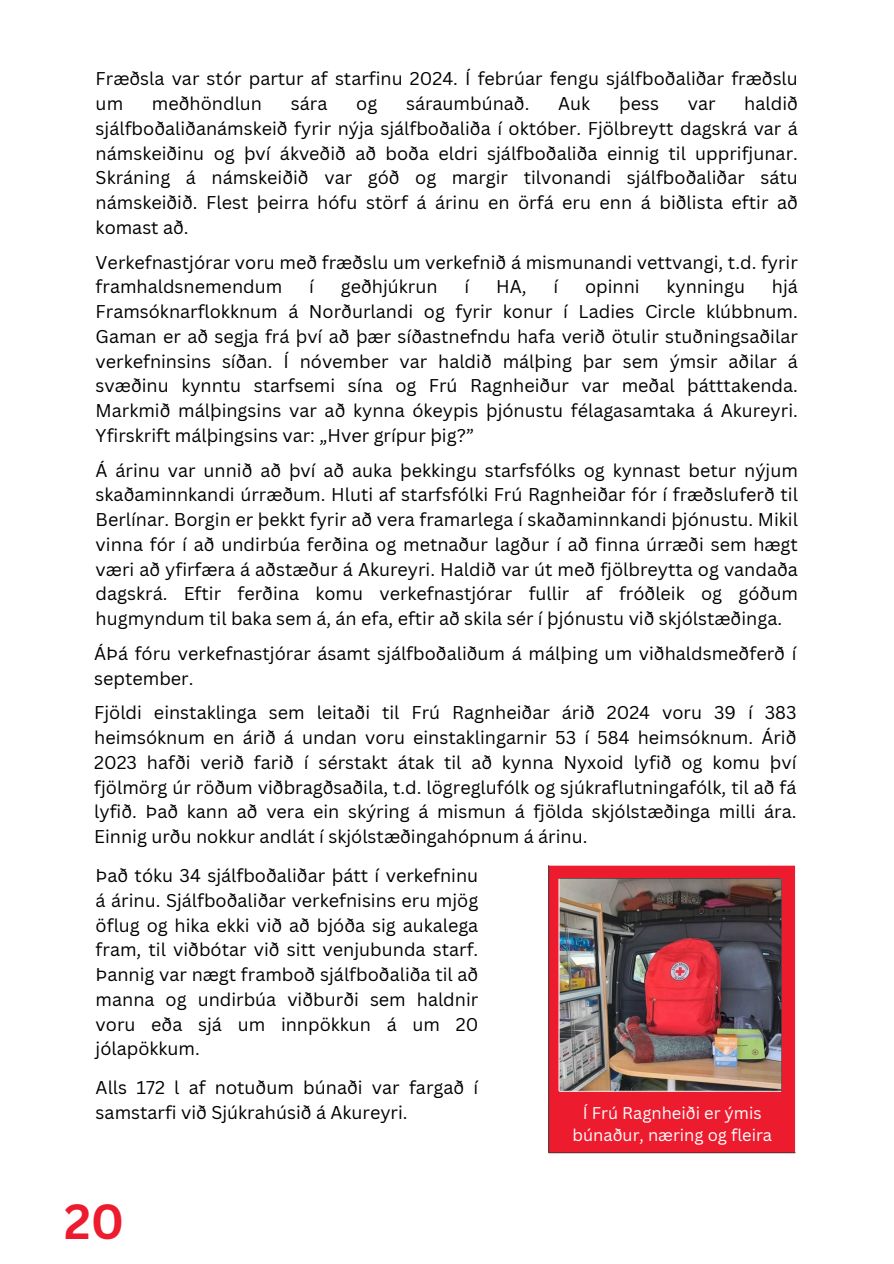
<style>
.page{position:relative;width:894px;height:1264px;background:#fff}
.page>*{position:absolute;margin:0;border:0;box-sizing:border-box;transform-origin:0 0}
.t1{font:700 48px "Canva Sans";color:#ed1b2e}
.t2{font:18px/24.8px "Canva Sans";color:#000;text-align:justify}
.t3{font:16.5px/22.5px "Canva Sans";color:#fff;text-align:center}
</style>
<div class="page">
<img style="left:548px;top:865px;width:248px;height:287px">
<h1 class="t2" style="left:96px;top:66px;width:703px">Fræðsla var stór partur af starfinu 2024. Í febrúar fengu sjálfboðaliðar fræðslu um</h1>
<h1 class="t2" style="left:96px;top:91px;width:703px;text-indent:648px">haldið sjálfboðaliðanámskeið fyrir nýja sjálfboðaliða í október. Fjölbreytt dagskrá var á námskeiðinu og því ákveðið að boða eldri sjálfboðaliða einnig til upprifjunar.<br>Skráning á námskeiðið var góð og margir tilvonandi sjálfboðaliðar sátu námskeiðið. Flest þeirra hófu störf á árinu en örfá eru enn á biðlista eftir að komast að.</h1>
<h1 class="t2" style="left:96px;top:249px;width:703px">Verkefnastjórar voru með fræðslu um verkefnið á mismunandi vettvangi, t.d. fyrir framhaldsnemendum</h1>
<h1 class="t2" style="left:152px;top:91px;width:112px">meðhöndlun</h1>
<h1 class="t2" style="left:291px;top:91px;width:38px">sára</h1>
<h1 class="t2" style="left:356px;top:91px;width:23px">og</h1>
<h1 class="t2" style="left:406px;top:91px;width:125px">sáraumbúnað.</h1>
<h1 class="t2" style="left:558px;top:91px;width:34px">Auk</h1>
<h1 class="t2" style="left:619px;top:91px;width:41px">þess</h1>
<h1 class="t2" style="left:687px;top:91px;width:29px">var</h1>
<h1 class="t2" style="left:309px;top:274px;width:6px">í</h1>
<h1 class="t2" style="left:341px;top:274px;width:98px">geðhjúkrun</h1>
<h1 class="t2" style="left:464px;top:274px;width:6px">í</h1>
<h1 class="t2" style="left:496px;top:274px;width:32px">HA,</h1>
<h1 class="t2" style="left:553px;top:274px;width:6px">í</h1>
<h1 class="t2" style="left:585px;top:274px;width:56px">opinni</h1>
<h1 class="t2" style="left:666px;top:274px;width:80px">kynningu</h1>
<h1 class="t2" style="left:96px;top:274px;width:703px;text-indent:676px">hjá Framsóknarflokknum á Norðurlandi og fyrir konur í Ladies Circle klúbbnum.<br>Gaman er að segja frá því að þær síðastnefndu hafa verið ötulir stuðningsaðilar verkefninsins síðan. Í nóvember var haldið málþing þar sem ýmsir aðilar á svæðinu kynntu starfsemi sína og Frú Ragnheiður var meðal þátttakenda.<br>Markmið málþingsins var að kynna ókeypis þjónustu félagasamtaka á Akureyri.<br>Yfirskrift málþingsins var: „Hver grípur þig?”</h1>
<h1 class="t2" style="left:96px;top:457px;width:703px">Á árinu var unnið að því að auka þekkingu starfsfólks og kynnast betur nýjum skaðaminnkandi úrræðum. Hluti af starfsfólki Frú Ragnheiðar fór í fræðsluferð til Berlínar. Borgin er þekkt fyrir að vera framarlega í skaðaminnkandi þjónustu. Mikil vinna fór í að undirbúa ferðina og metnaður lagður í að finna úrræði sem hægt væri að yfirfæra á aðstæður á Akureyri. Haldið var út með fjölbreytta og vandaða dagskrá. Eftir ferðina komu verkefnastjórar fullir af fróðleik og góðum hugmyndum til baka sem á, án efa, eftir að skila sér í þjónustu við skjólstæðinga.</h1>
<h1 class="t2" style="left:94px;top:640px;width:703px">ÁÞá fóru verkefnastjórar ásamt sjálfboðaliðum á málþing um viðhaldsmeðferð í september.</h1>
<h1 class="t2" style="left:94px;top:700px;width:703px">Fjöldi einstaklinga sem leitaði til Frú Ragnheiðar árið 2024 voru 39 í 383 heimsóknum en árið á undan voru einstaklingarnir 53 í 584 heimsóknum. Árið 2023 hafði verið farið í sérstakt átak til að kynna Nyxoid lyfið og komu því fjölmörg úr röðum viðbragðsaðila, t.d. lögreglufólk og sjúkraflutningafólk, til að fá lyfið. Það kann að vera ein skýring á mismun á fjölda skjólstæðinga milli ára.<br>Einnig urðu nokkur andlát í skjólstæðingahópnum á árinu.</h1>
<p class="t2" style="left:96px;top:862px;width:384px">Það tóku 34 sjálfboðaliðar þátt í verkefninu á árinu. Sjálfboðaliðar verkefnisins eru mjög öflug og hika ekki við að bjóða sig aukalega fram, til viðbótar við sitt venjubunda starf.<br>Þannig var nægt framboð sjálfboðaliða til að manna og undirbúa viðburði sem haldnir voru eða sjá um innpökkun á um 20 jólapökkum.</p>
<h1 class="t2" style="left:96px;top:1074px;width:384px">Alls 172 l af notuðum búnaði var fargað í samstarfi við Sjúkrahúsið á Akureyri.</h1>
<h1 class="t1" style="left:64px;top:1187px;width:62px">20</h1>
<p class="t3" style="left:572px;top:1101px;width:201px">Í Frú Ragnheiði er ýmis búnaður, næring og fleira</p>
</div>
